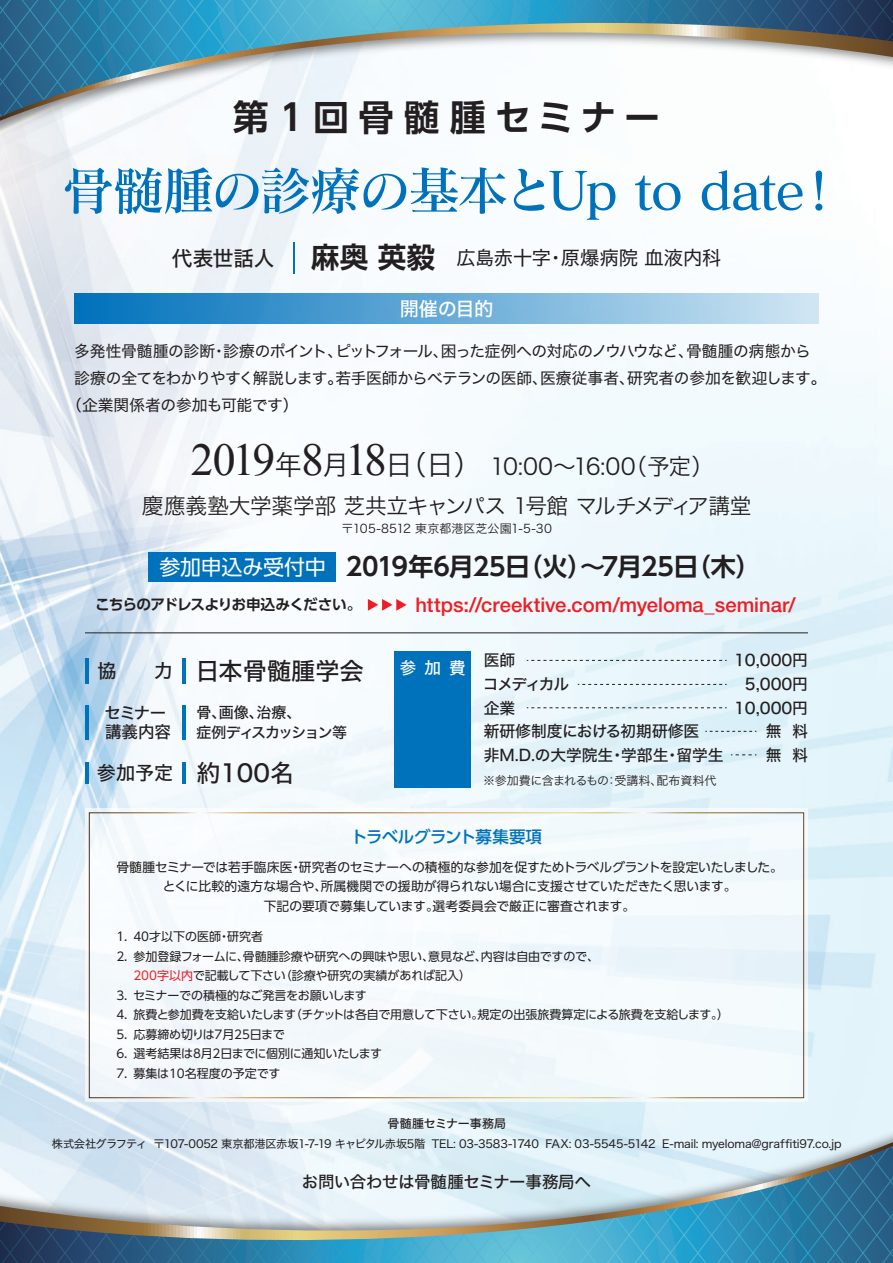
<style>
.page{position:relative;width:893px;height:1263px;background:#fff}
.page>*{position:absolute;margin:0;border:0;box-sizing:border-box;transform-origin:0 0}
.t1{font:52.5px "Matisse Pro DB";letter-spacing:-.055em;color:#0072bc}
.t2{font:700 36px "UD Shin Go Pro De";letter-spacing:.215em;color:#231f20}
.t3{font:700 25.05px "UD Shin Go Pro De";letter-spacing:-.03em;color:#231f20}
.t4{font:24.15px "Hira Kaku Std W5";color:#231f20}
.t5{font:24px "Hira Kaku Std W5";color:#231f20}
.t6{font:22.8px "Hira Kaku Std W3";letter-spacing:-.055em;color:#231f20}
.t7{font:21.75px "Hira Kaku Std W3";letter-spacing:-.025em;color:#231f20}
.t8{font:20.7px "Hira Kaku Std W5";letter-spacing:-.01em;color:#231f20}
.t9{font:500 20.25px "Helvetica Neue LT Std";color:#ee1d23}
.t10{font:19.35px "Hira Kaku Std W5";letter-spacing:-.035em;color:#fff}
.t11{font:19.2px "Hira Kaku Std W4";letter-spacing:-.01em;color:#231f20}
.t12{font:16.5px/19.5px "Hira Kaku Std W5";letter-spacing:-.025em;color:#231f20}
.t13{font:500 16.5px "UD Shin Go Pro";letter-spacing:-.025em;color:#0072bc}
.t14{font:16.5px "Hira Kaku Std W5";color:#fff}
.t15{font:15.75px "Hira Kaku Std W4";letter-spacing:-.03em;color:#231f20}
.t16{font:15.75px "Hira Kaku Std W5";color:#231f20}
.t17{font:15.75px "Hira Kaku Std W4";letter-spacing:-.01em;color:#231f20}
.t18{font:15px/19.5px "Hira Kaku Std W5";letter-spacing:-.095em;color:#231f20}
.t19{font:700 14.7px "UD Shin Go Pro De";letter-spacing:-.055em;color:#231f20}
.t20{font:12.75px/19.5px "UD Shin Go Pro";letter-spacing:-.015em;color:#231f20;text-align:center}
.t21{font:12px/19.5px "UD Shin Go Pro";letter-spacing:-.015em;color:#231f20}
.t22{font:12px "Hira Kaku Std W3";color:#231f20}
.t23{font:12px "Hira Kaku Std W5";letter-spacing:-.005em;color:#231f20}
.t24{font:11.25px "Hira Kaku Std W4";letter-spacing:-.025em;color:#231f20}
.s1{font-family:"UD Shin Go Pro De";font-weight:700;font-size:28.5px}
.s2{font-family:"Times New Roman";font-size:45.6px}
.s3{font-size:27.3px}
.s4{font-family:"UD Shin Go Pro";font-weight:400;font-size:21px;color:#fff}
.s5{font-size:19.05px}
.s6{color:#ee1d23}
</style>
<div class="page">
<img style="left:0;top:143px;width:893px;height:977px">
<svg style="left:0;top:1258px;width:893px;height:5px;background:#3589af"></svg>
<svg style="left:0;top:1142px;width:893px;height:116px;background:#9ec0cd"></svg>
<svg style="left:0;top:0;width:893px;height:15px;background:#3589af"></svg>
<svg style="left:0;top:15px;width:893px;height:106px"></svg>
<div style="left:394px;top:652px;width:77px;height:136px;background:#0072bc"></div>
<div style="left:149px;top:552px;width:187px;height:30px;background:#0072bc"></div>
<div style="left:85px;top:808px;width:723px;height:294px;background:#f5fafc"></div>
<div style="left:74px;top:294px;width:745px;height:29px;background:linear-gradient(to right,#0070bb,#d1e6f3)"></div>
<hr style="left:293px;top:242px;width:2px;height:31px;background:#0072bc">
<hr style="left:182px;top:658px;width:4px;height:26px;background:#0072bc">
<hr style="left:85px;top:658px;width:4px;height:26px;background:#0072bc">
<hr style="left:182px;top:762px;width:4px;height:21px;background:#0072bc">
<hr style="left:85px;top:762px;width:4px;height:21px;background:#0072bc">
<hr style="left:85px;top:633px;width:723px;height:1px;background:#231f20">
<svg style="left:368px;top:599px;width:39px;height:12px"></svg>
<svg style="left:527px;top:660px;width:200px;height:1px"></svg>
<svg style="left:578px;top:684px;width:149px;height:1px"></svg>
<svg style="left:527px;top:707px;width:200px;height:1px"></svg>
<svg style="left:705px;top:731px;width:51px;height:1px"></svg>
<svg style="left:731px;top:755px;width:25px;height:1px"></svg>
<hr style="left:85px;top:705px;width:4px;height:35px;background:#0072bc">
<hr style="left:182px;top:705px;width:4px;height:35px;background:#0072bc">
<h2 class="t2" style="left:233px;top:88px;width:429px">第１回骨髄腫セミナー</h2>
<h1 class="t1" style="left:62px;top:157px;width:785px">骨髄腫の診療の基本とUp to date！</h1>
<h3 class="t8" style="left:172px;top:242px;width:104px">代表世話人</h3>
<h3 class="t11" style="left:311px;top:243px;width:412px"><span class="s1">麻奥 英毅</span> 広島赤十字・原爆病院 血液内科</h3>
<h3 class="t10" style="left:400px;top:294px;width:95px">開催の目的</h3>
<h3 class="t15" style="left:74px;top:339px;width:738px">多発性骨髄腫の診断・診療のポイント、ピットフォール、困った症例への対応のノウハウなど、骨髄腫の病態から</h3>
<h3 class="t15" style="left:74px;top:366px;width:754px">診療の全てをわかりやすく解説します。若手医師からベテランの医師、医療従事者、研究者の参加を歓迎します。</h3>
<h3 class="t17" style="left:66px;top:393px;width:234px">（企業関係者の参加も可能です）</h3>
<h3 class="t6" style="left:191px;top:449px;width:525px"><span class="s2">2019</span><span class="s3">年</span><span class="s2">8</span><span class="s3">月</span><span class="s2">18</span><span class="s3">日（日）</span> 10:00～16:00（予定）</h3>
<h3 class="t7" style="left:142px;top:490px;width:611px">慶應義塾大学薬学部 芝共立キャンパス 1号館 マルチメディア講堂</h3>
<p class="t22" style="left:342px;top:519px;width:212px">〒105-8512 東京都港区芝公園1-5-30</p>
<h3 class="t3" style="left:159px;top:546px;width:603px"><span class="s4">参加申込み受付中</span> 2019年6月25日（火）～7月25日（木）</h3>
<p class="t19" style="left:95px;top:593px;width:268px">こちらのアドレスよりお申込みください。</p>
<h3 class="t9" style="left:415px;top:593px;width:382px">https://creektive.com/myeloma_seminar/</h3>
<h3 class="t16" style="left:484px;top:648px;width:33px">医師</h3>
<h3 class="t16" style="left:734px;top:648px;width:76px">10,000円</h3>
<h3 class="t16" style="left:483px;top:672px;width:88px">コメディカル</h3>
<h3 class="t16" style="left:745px;top:672px;width:65px">5,000円</h3>
<h3 class="t16" style="left:484px;top:696px;width:33px">企業</h3>
<h3 class="t16" style="left:734px;top:696px;width:76px">10,000円</h3>
<h3 class="t16" style="left:484px;top:719px;width:217px">新研修制度における初期研修医</h3>
<h3 class="t16" style="left:766px;top:719px;width:43px">無 料</h3>
<h3 class="t16" style="left:484px;top:743px;width:241px">非M.D.の大学院生・学部生・留学生</h3>
<h3 class="t16" style="left:766px;top:743px;width:43px">無 料</h3>
<p class="t22" style="left:483px;top:771px;width:235px">※参加費に含まれるもの：受講料、配布資料代</p>
<h3 class="t4" style="left:97px;top:652px;width:268px"><span class="s5">協　　力</span> 日本骨髄腫学会</h3>
<h3 class="t14" style="left:400px;top:655px;width:67px">参 加 費</h3>
<h3 class="t12" style="left:105px;top:703px;width:68px">セミナー講義内容</h3>
<p class="t18" style="left:196px;top:703px;width:152px">骨、画像、治療、<br>症例ディスカッション等</p>
<h3 class="t5" style="left:97px;top:754px;width:199px"><span class="s5">参加予定</span> 約100名</h3>
<h3 class="t13" style="left:351px;top:824px;width:193px">トラベルグラント募集要項</h3>
<p class="t20" style="left:116px;top:857px;width:668px">骨髄腫セミナーでは若手臨床医・研究者のセミナーへの積極的な参加を促すためトラベルグラントを設定いたしました。とくに比較的遠方な場合や、所属機関での援助が得られない場合に支援させていただきたく思います。<br>下記の要項で募集しています。選考委員会で厳正に審査されます。</p>
<p class="t21" style="left:116px;top:927px;width:148px">1. 40才以下の医師・研究者</p>
<p class="t21" style="left:133px;top:946px;width:467px;text-indent:-17px">2. 参加登録フォームに、骨髄腫診療や研究への興味や思い、意見など、内容は自由ですので、<br><span class="s6">200字以内</span>で記載して下さい（診療や研究の実績があれば記入）</p>
<p class="t21" style="left:116px;top:985px;width:252px">3. セミナーでの積極的なご発言をお願いします</p>
<p class="t21" style="left:116px;top:1005px;width:614px">4. 旅費と参加費を支給いたします（チケットは各自で用意して下さい。規定の出張旅費算定による旅費を支給します。）</p>
<p class="t21" style="left:116px;top:1024px;width:170px">5. 応募締め切りは7月25日まで</p>
<p class="t21" style="left:116px;top:1044px;width:267px">6. 選考結果は8月2日までに個別に通知いたします</p>
<p class="t21" style="left:116px;top:1063px;width:166px">7. 募集は10名程度の予定です</p>
<p class="t23" style="left:388px;top:1114px;width:120px">骨髄腫セミナー事務局</p>
<p class="t24" style="left:52px;top:1135px;width:791px">株式会社グラフティ 〒107-0052 東京都港区赤坂1-7-19 キャピタル赤坂5階 TEL: 03-3583-1740 FAX: 03-5545-5142 E-mail: myeloma@graffiti97.co.jp</p>
<h3 class="t12" style="left:302px;top:1172px;width:291px">お問い合わせは骨髄腫セミナー事務局へ</h3>
</div>
